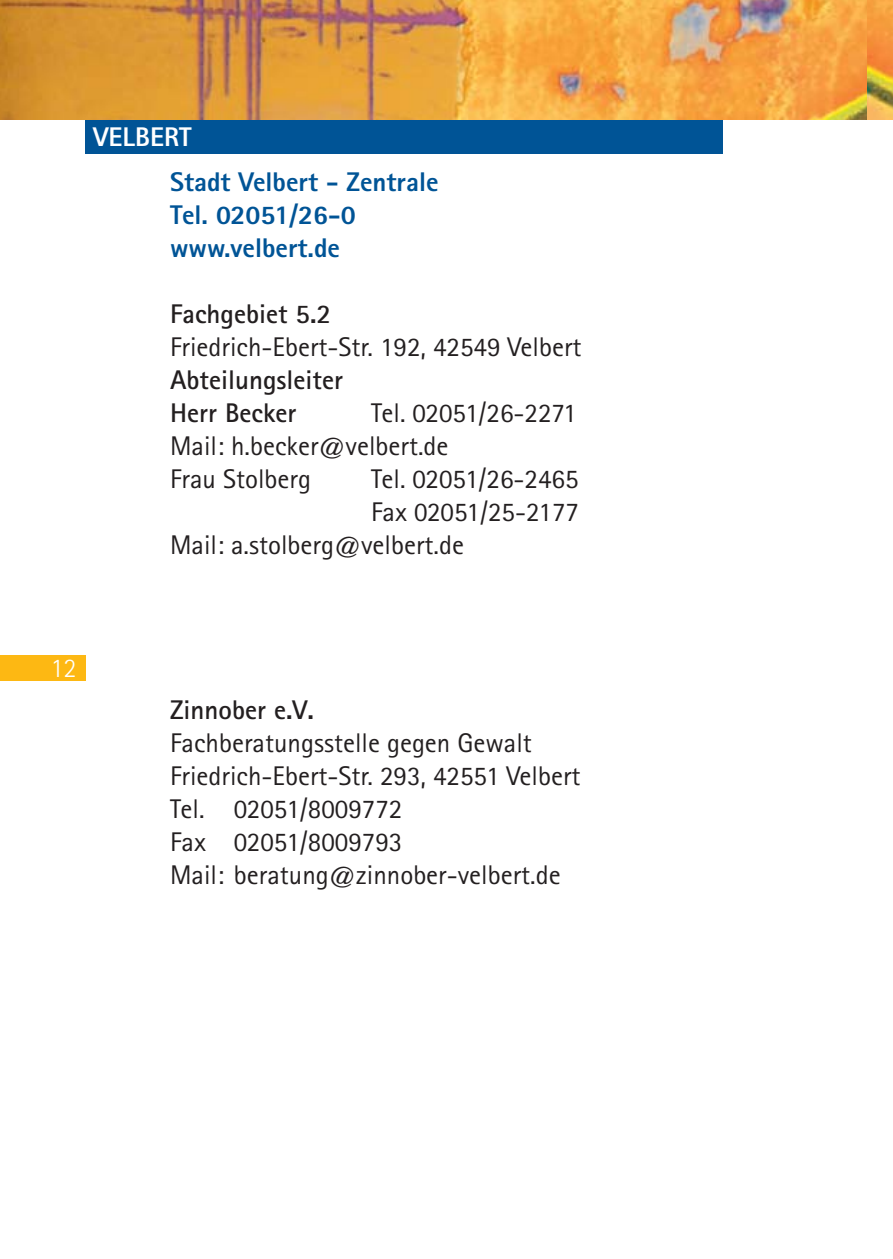
<style>
.page{position:relative;width:893px;height:1259px;background:#fff}
.page>*{position:absolute;margin:0;border:0;box-sizing:border-box;transform-origin:0 0}
.t1{font:27px/33px "Rotis Sans Serif";color:#231f20}
.t2{font:700 27px/33px "Rotis Sans Serif";color:#231f20}
.t3{font:800 27px/33px "Rotis Sans Serif";color:#005496}
.t4{font:800 27px "Rotis Sans Serif";color:#fff}
.t5{font:300 27px "Rotis Sans Serif";color:#fff}
</style>
<div class="page">
<div style="left:0;top:655px;width:85px;height:25px;background:#fdb813"></div>
<div style="left:85px;top:119px;width:638px;height:34px;background:#005496"></div>
<img style="left:0;top:0;width:867px;height:119px">
<img style="left:867px;top:0;width:26px;height:119px">
<p class="t4" style="left:93px;top:128px;width:100px">VELBERT</p>
<p class="t3" style="left:170px;top:168px;width:270px">Stadt Velbert - Zentrale<br>Tel. 02051/26-0 www.velbert.de</p>
<p class="t2" style="left:170px;top:300px;width:162px">Fachgebiet 5.2</p>
<p class="t1" style="left:170px;top:333px;width:413px">Friedrich-Ebert-Str. 192, 42549 Velbert</p>
<p class="t2" style="left:170px;top:366px;width:174px">Abteilungsleiter<br>Herr Becker</p>
<p class="t1" style="left:170px;top:399px;width:408px;text-indent:201px">Tel. 02051/26-2271<br>Mail: h.becker@velbert.de<br>Frau Stolberg</p>
<p class="t1" style="left:371px;top:465px;width:209px">Tel. 02051/26-2465</p>
<p class="t1" style="left:371px;top:498px;width:209px">Fax 02051/25-2177</p>
<p class="t1" style="left:170px;top:531px;width:295px">Mail: a.stolberg@velbert.de</p>
<p class="t5" style="left:51px;top:658px;width:27px">12</p>
<p class="t2" style="left:170px;top:696px;width:145px">Zinnober e.V.</p>
<p class="t1" style="left:170px;top:729px;width:412px">Fachberatungsstelle gegen Gewalt<br>Friedrich-Ebert-Str. 293, 42551 Velbert<br>Tel. 02051/8009772<br>Fax 02051/8009793<br>Mail: beratung@zinnober-velbert.de</p>
</div>
